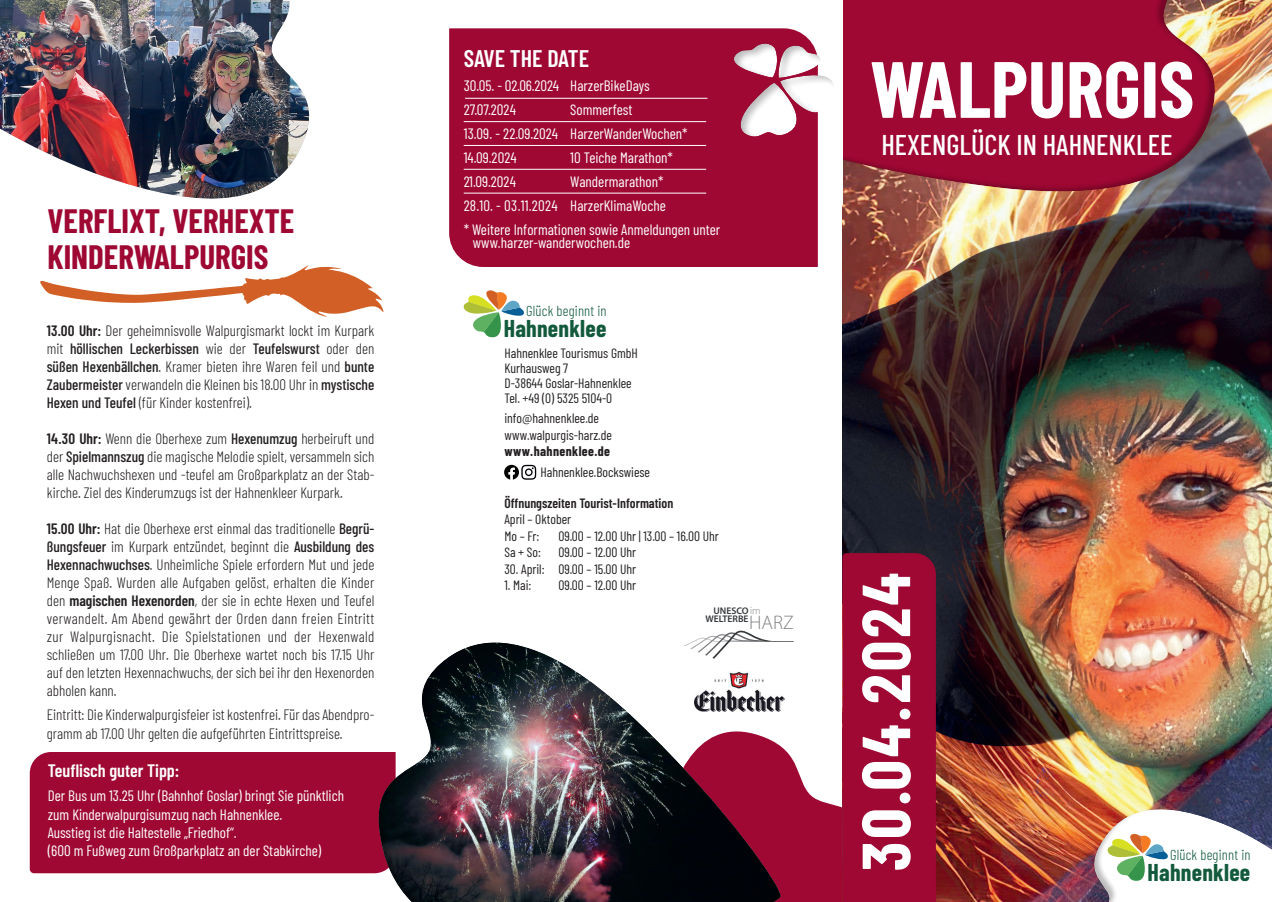
<style>
.page{position:relative;width:1272px;height:902px;background:#fff}
.page>*{position:absolute;margin:0;border:0;box-sizing:border-box;transform-origin:0 0}
.t1{font:700 79.5px "Barlow Condensed";color:#fff}
.t2{font:700 67.8px "Barlow Condensed";letter-spacing:.04em;color:#fff}
.t3{font:700 33px/36px "Barlow Condensed";color:#9e0833}
.t4{font:500 28.5px "Barlow Condensed";color:#fff}
.t5{font:600 24px "Barlow Condensed";color:#fff}
.t6{font:700 23.7px "Barlow Condensed";letter-spacing:.01em;color:#135a3d}
.t7{font:300 19.65px "Myriad Pro";color:#808285}
.t8{font:600 18px "Barlow Condensed";color:#fff}
.t9{font:300 15px/18px "Barlow Condensed";color:#231f20;text-align:justify}
.t10{font:15px/24px "Barlow Condensed";color:#fff}
.t11{font:300 14.55px "Barlow Condensed";letter-spacing:.01em;color:#135a3d}
.t12{font:13.5px/15px "Barlow Condensed";color:#231f20}
.t13{font:600 13.5px "Barlow Condensed";color:#231f20}
.t14{font:700 13.5px "Barlow Condensed";letter-spacing:.03em;color:#231f20}
.t15{font:600 9.6px/8.2px "Myriad Pro";color:#333739}
.s1{font-weight:600}
.s2{font-weight:500}
.s3{font-weight:300;font-size:10.2px;color:#808285}
</style>
<div class="page">
<svg style="left:785px;top:750px;width:57px;height:151px;fill:#9e0833"></svg>
<img style="left:842px;top:336px;width:429px;height:565px">
<img style="left:817px;top:0;width:454px;height:336px">
<div style="left:30px;top:752px;width:294px;height:121px;background:#9e0833"></div>
<div style="left:842px;top:553px;width:93px;height:348px;background:#9e0833"></div>
<img style="left:1043px;top:754px;width:228px;height:147px">
<img style="left:324px;top:642px;width:461px;height:259px">
<img style="left:0;top:0;width:310px;height:199px">
<svg style="left:40px;top:265px;width:343px;height:52px"></svg>
<svg style="left:684px;top:630px;width:109px;height:31px"></svg>
<div style="left:805px;top:0;width:37px;height:204px;background:#fff"></div>
<div style="left:449px;top:28px;width:368px;height:239px;background:#9e0833"></div>
<hr style="left:465px;top:98px;width:242px;height:1px;background:#fff">
<hr style="left:463px;top:121px;width:243px;height:1px;background:#fff">
<hr style="left:463px;top:145px;width:243px;height:1px;background:#fff">
<hr style="left:463px;top:169px;width:243px;height:1px;background:#fff">
<hr style="left:463px;top:193px;width:243px;height:1px;background:#fff">
<svg style="left:705px;top:17px;width:141px;height:136px"></svg>
<svg style="left:463px;top:290px;width:61px;height:48px"></svg>
<svg style="left:504px;top:465px;width:32px;height:14px"></svg>
<img style="left:694px;top:671px;width:90px;height:40px">
<h3 class="t3" style="left:47px;top:201px;width:248px">VERFLIXT, VERHEXTE<br>KINDERWALPURGIS</h3>
<p class="t9" style="left:47px;top:321px;width:329px"><span class="s1">13.00 Uhr:</span> Der geheimnisvolle Walpurgismarkt lockt im Kurpark mit <span class="s2">höllischen Leckerbissen</span> wie der <span class="s2">Teufelswurst</span> oder den <span class="s2">süßen Hexenbällchen</span>. Kramer bieten ihre Waren feil und <span class="s2">bunte Zaubermeister</span> verwandeln die Kleinen bis 18.00 Uhr in <span class="s2">mystische Hexen und Teufel</span> (für Kinder kostenfrei).</p>
<p class="t9" style="left:47px;top:429px;width:329px"><span class="s1">14.30 Uhr:</span> Wenn die Oberhexe zum <span class="s2">Hexenumzug</span> herbeiruft und der <span class="s2">Spielmannszug</span> die magische Melodie spielt, versammeln sich alle Nachwuchshexen und -teufel am Großparkplatz an der Stab&shy;kirche. Ziel des Kinderumzugs ist der Hahnenkleer Kurpark.</p>
<p class="t9" style="left:47px;top:519px;width:329px"><span class="s1">15.00 Uhr:</span> Hat die Oberhexe erst einmal das traditionelle <span class="s2">Begrü&shy;ßungsfeuer</span> im Kurpark entzündet, beginnt die <span class="s2">Ausbildung des Hexennachwuchses</span>. Unheimliche Spiele erfordern Mut und jede Menge Spaß. Wurden alle Aufgaben gelöst, erhalten die Kinder den <span class="s1">magischen Hexenorden</span>, der sie in echte Hexen und Teufel verwandelt. Am Abend gewährt der Orden dann freien Eintritt zur Walpurgisnacht. Die Spielstationen und der Hexenwald schließen um 17.00 Uhr. Die Oberhexe wartet noch bis 17.15 Uhr auf den letzten Hexennachwuchs, der sich bei ihr den Hexenorden abholen kann.</p>
<p class="t9" style="left:47px;top:705px;width:329px">Eintritt: Die Kinderwalpurgisfeier ist kostenfrei. Für das Abendpro&shy;gramm ab 17.00 Uhr gelten die aufgeführten Eintrittspreise.</p>
<p class="t8" style="left:48px;top:758px;width:133px">Teuflisch guter Tipp:</p>
<p class="t10" style="left:48px;top:785px;width:298px;line-height:18px">Der Bus um 13.25 Uhr (Bahnhof Goslar) bringt Sie pünktlich zum Kinderwalpurgisumzug nach Hahnenklee.<br>Ausstieg ist die Haltestelle „Friedhof“.<br>(600 m Fußweg zum Großparkplatz an der Stabkirche)</p>
<h3 class="t5" style="left:463px;top:41px;width:127px">SAVE THE DATE</h3>
<p class="t10" style="left:463px;top:72px;width:188px">30.05. - 02.06.2024 HarzerBikeDays<br>27.07.2024</p>
<p class="t10" style="left:463px;top:96px;width:225px;text-indent:106px">Sommerfest<br>13.09. - 22.09.2024 HarzerWanderWochen*<br>14.09.2024</p>
<p class="t10" style="left:570px;top:144px;width:104px">10 Teiche Marathon*</p>
<p class="t10" style="left:463px;top:168px;width:258px;text-indent:106px">Wandermarathon*<br>28.10. - 03.11.2024 HarzerKlimaWoche<br>* Weitere Informationen sowie Anmeldungen unter</p>
<p class="t10" style="left:472px;top:230px;width:159px">www.harzer-wanderwochen.de</p>
<p class="t10" style="left:463px;top:168px;width:54px">21.09.2024</p>
<p class="t11" style="left:526px;top:300px;width:82px">Glück beginnt in</p>
<h3 class="t6" style="left:503px;top:312px;width:104px">Hahnenklee</h3>
<p class="t12" style="left:504px;top:344px;width:135px">Hahnenklee Tourismus GmbH<br>Kurhausweg 7<br>D-38644 Goslar-Hahnenklee<br>Tel. +49 (0) 5325 5104-0</p>
<p class="t12" style="left:504px;top:409px;width:109px;line-height:16.5px">info@hahnenklee.de www.walpurgis-harz.de</p>
<p class="t14" style="left:504px;top:442px;width:107px">www.hahnenklee.de</p>
<p class="t12" style="left:540px;top:464px;width:111px">Hahnenklee.Bockswiese</p>
<p class="t13" style="left:504px;top:493px;width:170px">Öffnungszeiten Tourist-Information</p>
<p class="t12" style="left:504px;top:510px;width:68px;line-height:16.5px">April – Oktober<br>Mo – Fr:</p>
<p class="t12" style="left:558px;top:527px;width:162px">09.00 – 12.00 Uhr | 13.00 – 16.00 Uhr</p>
<p class="t12" style="left:504px;top:544px;width:38px">Sa + So:</p>
<p class="t12" style="left:558px;top:544px;width:79px">09.00 – 12.00 Uhr</p>
<p class="t12" style="left:504px;top:560px;width:133px">30. April: 09.00 – 15.00 Uhr</p>
<p class="t12" style="left:504px;top:577px;width:28px">1. Mai:</p>
<p class="t12" style="left:558px;top:577px;width:79px">09.00 – 12.00 Uhr</p>
<p class="t15" style="left:705px;top:606px;width:57px;text-indent:8px">UNESCO<span class="s3">im<br></span>WELTERBE</p>
<h3 class="t7" style="left:749px;top:610px;width:46px">HARZ</h3>
<h1 class="t1" style="left:870px;top:33px;width:326px">WALPURGIS</h1>
<h3 class="t4" style="left:881px;top:125px;width:292px">HEXENGLÜCK IN HAHNENKLEE</h3>
<h2 class="t2" style="left:837px;top:871px;width:300px;rotate:-90deg">30.04.2024</h2>
<p class="t11" style="left:1170px;top:843px;width:82px">Glück beginnt in</p>
<h3 class="t6" style="left:1147px;top:855px;width:104px">Hahnenklee</h3>
</div>
